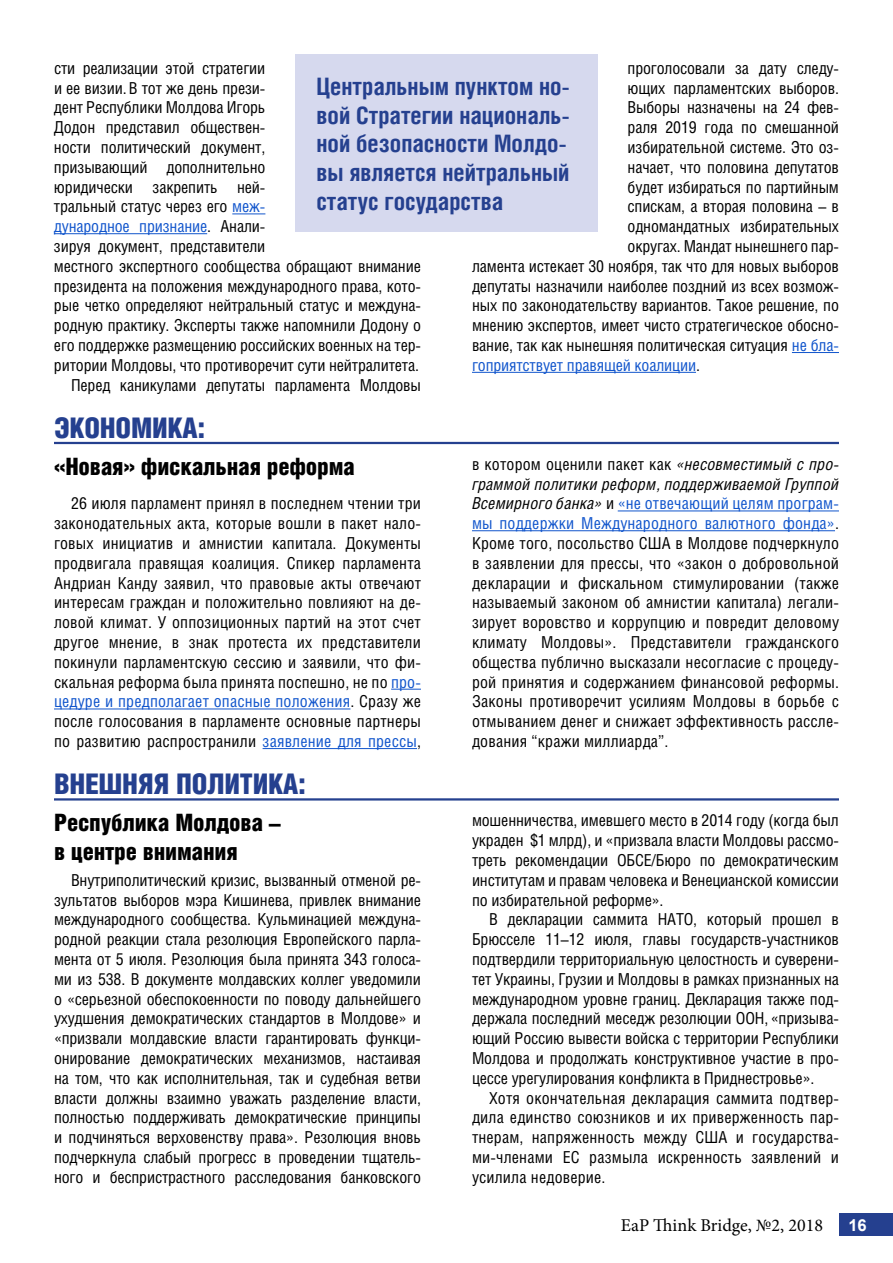
<style>
.page{position:relative;width:893px;height:1263px;background:#fff}
.page>*{position:absolute;margin:0;border:0;box-sizing:border-box;transform-origin:0 0}
.t1{font:900 28.5px "Helios Cond";letter-spacing:-.01em;color:#25408f}
.t2{font:700 24px/28.8px "Helios Cond";color:#25408f}
.t3{font:900 24px/28.8px "Helios Cond";letter-spacing:-.01em;color:#000}
.t4{font:18px "Minion Pro";color:#000}
.t5{font:16.5px/19.8px "Helios Cond";letter-spacing:-.01em;color:#000;text-align:justify}
.t6{font:16.5px "Helios Cond";letter-spacing:-.01em;color:#15c}
.t7{font:700 16.5px "Arial";color:#fff}
.s1{color:#15c}
.s2{color:#000}
.s3{font-style:italic}
</style>
<div class="page">
<div style="left:840px;top:1213px;width:53px;height:23px;background:#25408f"></div>
<hr style="left:232px;top:213px;width:33px;height:1px;background:#15c">
<hr style="left:54px;top:233px;width:153px;height:1px;background:#15c">
<hr style="left:792px;top:352px;width:47px;height:1px;background:#15c">
<hr style="left:472px;top:372px;width:224px;height:1px;background:#15c">
<hr style="left:54px;top:442px;width:785px;height:2px;background:#25408f">
<hr style="left:391px;top:689px;width:30px;height:1px;background:#15c">
<hr style="left:54px;top:708px;width:296px;height:1px;background:#15c">
<hr style="left:263px;top:748px;width:154px;height:1px;background:#15c">
<hr style="left:618px;top:510px;width:221px;height:1px;background:#15c">
<hr style="left:472px;top:530px;width:363px;height:1px;background:#15c">
<hr style="left:54px;top:798px;width:785px;height:2px;background:#25408f">
<div style="left:295px;top:54px;width:303px;height:177px;background:#d6d9ee"></div>
<p class="t5" style="left:54px;top:58px;width:213px">сти реализации этой стратегии</p>
<p class="t5" style="left:54px;top:78px;width:213px">и ее визии. В тот же день прези-</p>
<p class="t5" style="left:54px;top:97px;width:213px">дент Республики Молдова Игорь</p>
<p class="t5" style="left:54px;top:117px;width:213px">Додон представил обществен-</p>
<p class="t5" style="left:54px;top:137px;width:213px">ности политический документ,</p>
<p class="t5" style="left:54px;top:157px;width:213px">призывающий дополнительно</p>
<p class="t5" style="left:54px;top:177px;width:213px">юридически закрепить ней-</p>
<p class="t5" style="left:54px;top:196px;width:213px">тральный статус через его <span class="s1">меж-</span></p>
<p class="t6" style="left:54px;top:216px;width:213px">дународное признание<span class="s2">. Анали-</span></p>
<p class="t5" style="left:54px;top:236px;width:213px">зируя документ, представители</p>
<p class="t5" style="left:54px;top:256px;width:368px">местного экспертного сообщества обращают внимание</p>
<p class="t5" style="left:54px;top:276px;width:368px">президента на положения международного права, кото-</p>
<p class="t5" style="left:54px;top:295px;width:368px">рые четко определяют нейтральный статус и междуна-</p>
<p class="t5" style="left:54px;top:315px;width:368px">родную практику. Эксперты также напомнили Додону о</p>
<p class="t5" style="left:54px;top:335px;width:368px">его поддержке размещению российских военных на тер-</p>
<p class="t5" style="left:54px;top:355px;width:367px">ритории Молдовы, что противоречит сути нейтралитета.</p>
<p class="t5" style="left:71px;top:375px;width:351px">Перед каникулами депутаты парламента Молдовы</p>
<p class="t5" style="left:628px;top:58px;width:213px">проголосовали за дату следу-</p>
<p class="t5" style="left:628px;top:78px;width:213px">ющих парламентских выборов.</p>
<p class="t5" style="left:628px;top:97px;width:213px">Выборы назначены на 24 фев-</p>
<p class="t5" style="left:628px;top:117px;width:213px">раля 2019 года по смешанной</p>
<p class="t5" style="left:628px;top:137px;width:213px">избирательной системе. Это оз-</p>
<p class="t5" style="left:628px;top:157px;width:213px">начает, что половина депутатов</p>
<p class="t5" style="left:628px;top:177px;width:213px">будет избираться по партийным</p>
<p class="t5" style="left:628px;top:196px;width:213px">спискам, а вторая половина – в</p>
<p class="t5" style="left:628px;top:216px;width:213px">одномандатных избирательных</p>
<p class="t5" style="left:628px;top:236px;width:213px">округах. Мандат нынешнего пар-</p>
<p class="t5" style="left:472px;top:256px;width:368px">ламента истекает 30 ноября, так что для новых выборов</p>
<p class="t5" style="left:472px;top:276px;width:368px">депутаты назначили наиболее поздний из всех возмож-</p>
<p class="t5" style="left:472px;top:295px;width:368px">ных по законодательству вариантов. Такое решение, по</p>
<p class="t5" style="left:472px;top:315px;width:368px">мнению экспертов, имеет чисто стратегическое обосно-</p>
<p class="t5" style="left:472px;top:335px;width:368px">вание, так как нынешняя политическая ситуация <span class="s1">не бла-</span></p>
<p class="t6" style="left:472px;top:355px;width:229px">гоприятствует правящей коалиции<span class="s2">.</span></p>
<h2 class="t2" style="left:316px;top:71px;width:255px">Центральным пунктом но&shy;вой Стратегии националь&shy;ной безопасности Молдо&shy;вы является нейтральный статус государства</h2>
<h1 class="t1" style="left:54px;top:411px;width:153px">Экономика:</h1>
<h2 class="t3" style="left:54px;top:452px;width:303px">«Новая» фискальная реформа</h2>
<p class="t5" style="left:54px;top:493px;width:368px;text-indent:17px">26 июля парламент принял в последнем чтении три законодательных акта, которые вошли в пакет нало&shy;говых инициатив и амнистии капитала. Документы продвигала правящая коалиция. Спикер парламента Андриан Канду заявил, что правовые акты отвечают интересам граждан и положительно повлияют на де&shy;ловой климат. У оппозиционных партий на этот счет другое мнение, в знак протеста их представители покинули парламентскую сессию и заявили, что фи&shy;скальная реформа была принята поспешно, не по <span class="s1">про&shy;цедуре и предполагает опасные положения</span>. Сразу же после голосования в парламенте основные партнеры по развитию распространили <span class="s1">заявление для прессы</span>,</p>
<h1 class="t1" style="left:54px;top:768px;width:253px">Внешняя политика:</h1>
<h2 class="t3" style="left:54px;top:808px;width:228px">Республика Молдова – в центре внимания</h2>
<p class="t5" style="left:54px;top:870px;width:368px;text-indent:17px">Внутриполитический кризис, вызванный отменой ре&shy;зультатов выборов мэра Кишинева, привлек внимание международного сообщества. Кульминацией междуна&shy;родной реакции стала резолюция Европейского парла&shy;мента от 5 июля. Резолюция была принята 343 голоса&shy;ми из 538. В документе молдавских коллег уведомили о «серьезной обеспокоенности по поводу дальнейшего ухудшения демократических стандартов в Молдове» и «призвали молдавские власти гарантировать функци&shy;онирование демократических механизмов, настаивая на том, что как исполнительная, так и судебная ветви власти должны взаимно уважать разделение власти, полностью поддерживать демократические принципы и подчиняться верховенству права». Резолюция вновь подчеркнула слабый прогресс в проведении тщатель&shy;ного и беспристрастного расследования банковского</p>
<p class="t5" style="left:472px;top:454px;width:368px">в котором оценили пакет как <span class="s3">«несовместимый с про&shy;граммой политики реформ, поддерживаемой Группой Всемирного банка»</span> и <span class="s1">«не отвечающий целям програм&shy;мы поддержки Международного валютного фонда»</span>.<br>Кроме того, посольство США в Молдове подчеркнуло в заявлении для прессы, что «закон о добровольной декларации и фискальном стимулировании (также называемый законом об амнистии капитала) легали&shy;зирует воровство и коррупцию и повредит деловому климату Молдовы». Представители гражданского общества публично высказали несогласие с процеду&shy;рой принятия и содержанием финансовой реформы.<br>Законы противоречит усилиям Молдовы в борьбе с отмыванием денег и снижает эффективность рассле&shy;дования “кражи миллиарда”.</p>
<p class="t5" style="left:472px;top:810px;width:368px">мошенничества, имевшего место в 2014 году (когда был украден $1 млрд), и «призвала власти Молдовы рассмо&shy;треть рекомендации ОБСЕ/Бюро по демократическим институтам и правам человека и Венецианской комиссии по избирательной реформе».</p>
<p class="t5" style="left:472px;top:909px;width:369px;text-indent:17px">В декларации саммита НАТО, который прошел в Брюсселе 11–12 июля, главы государств-участников подтвердили территориальную целостность и суверени&shy;тет Украины, Грузии и Молдовы в рамках признанных на международном уровне границ. Декларация также под&shy;держала последний меседж резолюции ООН, «призыва&shy;ющий Россию вывести войска с территории Республики Молдова и продолжать конструктивное участие в про&shy;цессе урегулирования конфликта в Приднестровье».</p>
<p class="t5" style="left:472px;top:1087px;width:368px;text-indent:17px">Хотя окончательная декларация саммита подтвер&shy;дила единство союзников и их приверженность пар&shy;тнерам, напряженность между США и государства&shy;ми-членами ЕС размыла искренность заявлений и усилила недоверие.</p>
<p class="t4" style="left:621px;top:1213px;width:204px">EaP Think Bridge, №2, 2018</p>
<p class="t7" style="left:848px;top:1214px;width:20px">16</p>
</div>
